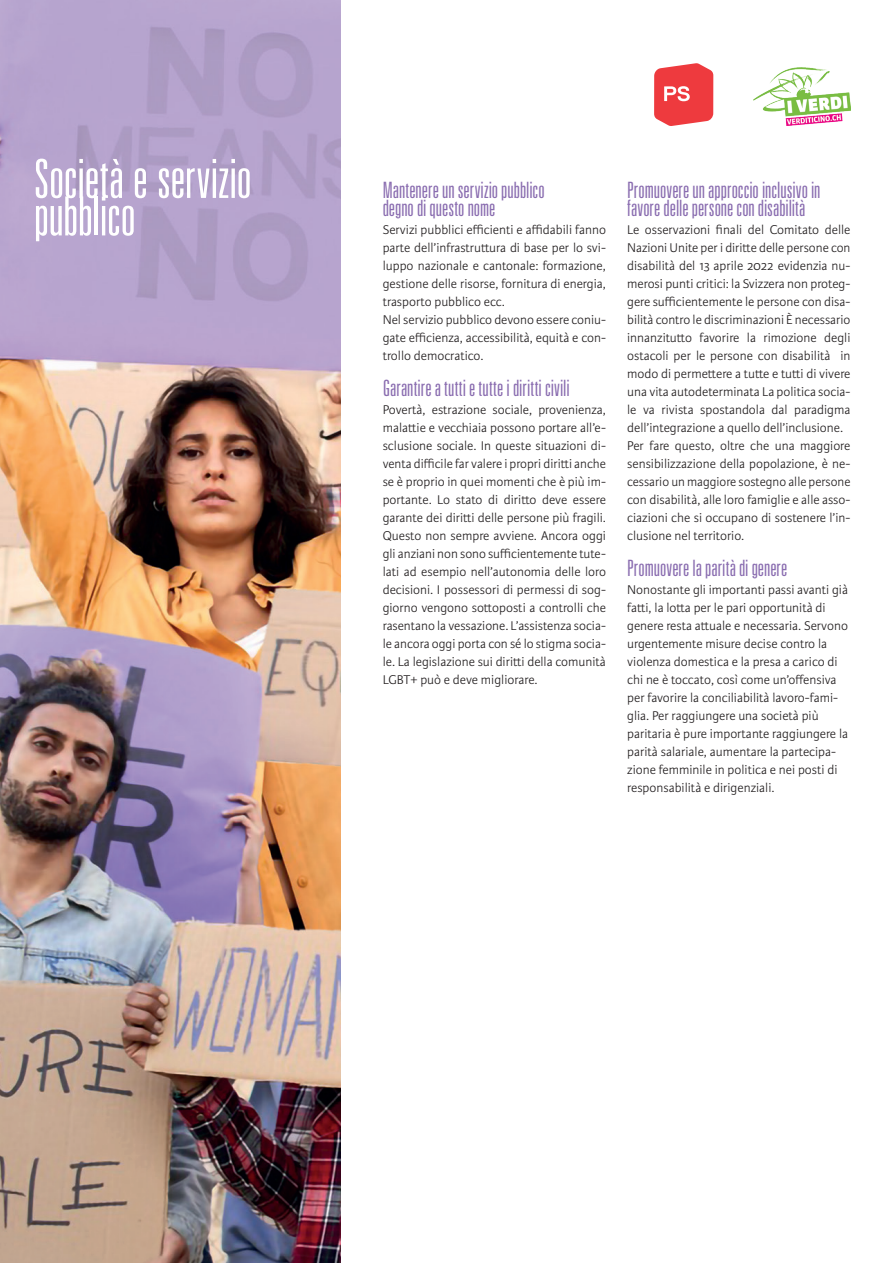
<style>
.page{position:relative;width:893px;height:1263px;background:#fff}
.page>*{position:absolute;margin:0;border:0;box-sizing:border-box;transform-origin:0 0}
._02_Haupttitel_48_Pu{font:300 ultra-condensed 54px "Univers LT Std";letter-spacing:-.005em;color:#fff}
._02_Haupttitel_48_Pu-2{font:300 ultra-condensed 22.5px/18px "Univers LT Std";color:#8a6db0}
._02_Haupttitel_48_Pu-3{font:300 13.5px/18px "Karmina Sans";color:#231f20;text-align:justify}
</style>
<div class="page">
<img style="left:0;top:0;width:340px;height:1263px">
<svg style="left:654px;top:63px;width:59px;height:63px;background:#f05a5d"></svg>
<img style="left:753px;top:67px;width:97px;height:58px">
<p class="_02_Haupttitel_48_Pu" style="left:34px;top:151px;width:219px">Società e servizio</p>
<p class="_02_Haupttitel_48_Pu" style="left:34px;top:188px;width:103px">pubblico</p>
<p class="_02_Haupttitel_48_Pu-2" style="left:383px;top:181px;width:163px">Mantenere un servizio pubblico</p>
<p class="_02_Haupttitel_48_Pu-2" style="left:383px;top:199px;width:114px">degno di questo nome</p>
<p class="_02_Haupttitel_48_Pu-3" style="left:383px;top:221px;width:225px">Servizi pubblici efficienti e affidabili fanno parte dell’infrastruttura di base per lo svi&shy;luppo nazionale e cantonale: formazione, gestione delle risorse, fornitura di energia, trasporto pubblico ecc.</p>
<p class="_02_Haupttitel_48_Pu-3" style="left:383px;top:311px;width:225px">Nel servizio pubblico devono essere coniu&shy;gate efficienza, accessibilità, equità e con&shy;trollo democratico.</p>
<p class="_02_Haupttitel_48_Pu-2" style="left:383px;top:379px;width:189px">Garantire a tutti e tutte i diritti civili</p>
<p class="_02_Haupttitel_48_Pu-3" style="left:383px;top:401px;width:225px">Povertà, estrazione sociale, provenienza, malattie e vecchiaia possono portare all’e&shy;sclusione sociale. In queste situazioni di&shy;venta difficile far valere i propri diritti anche se è proprio in quei momenti che è più im&shy;portante. Lo stato di diritto deve essere garante dei diritti delle persone più fragili.<br>Questo non sempre avviene. Ancora oggi gli anziani non sono sufficientemente tute&shy;lati ad esempio nell’autonomia delle loro decisioni. I possessori di permessi di sog&shy;giorno vengono sottoposti a controlli che rasentano la vessazione. L’assistenza socia&shy;le ancora oggi porta con sé lo stigma socia&shy;le. La legislazione sui diritti della comunità LGBT+ può e deve migliorare.</p>
<p class="_02_Haupttitel_48_Pu-2" style="left:627px;top:181px;width:195px">Promuovere un approccio inclusivo in favore delle persone con disabilità</p>
<p class="_02_Haupttitel_48_Pu-3" style="left:627px;top:221px;width:225px">Le osservazioni finali del Comitato delle Nazioni Unite per i diritte delle persone con disabilità del 13 aprile 2022 evidenzia nu&shy;merosi punti critici: la Svizzera non proteg&shy;gere sufficientemente le persone con disa&shy;bilità contro le discriminazioni È necessario innanzitutto favorire la rimozione degli ostacoli per le persone con disabilità in modo di permettere a tutte e tutti di vivere una vita autodeterminata La politica socia&shy;le va rivista spostandola dal paradigma dell’integrazione a quello dell’inclusione.</p>
<p class="_02_Haupttitel_48_Pu-3" style="left:627px;top:437px;width:225px">Per fare questo, oltre che una maggiore sensibilizzazione della popolazione, è ne&shy;cessario un maggiore sostegno alle persone con disabilità, alle loro famiglie e alle asso&shy;ciazioni che si occupano di sostenere l’in&shy;clusione nel territorio.</p>
<p class="_02_Haupttitel_48_Pu-2" style="left:627px;top:559px;width:162px">Promuovere la parità di genere</p>
<p class="_02_Haupttitel_48_Pu-3" style="left:627px;top:581px;width:222px;text-align:left">Nonostante gli importanti passi avanti già fatti, la lotta per le pari opportunità di genere resta attuale e necessaria. Servono urgentemente misure decise contro la violenza domestica e la presa a carico di chi ne è toccato, così come un’offensiva per favorire la conciliabilità lavoro-fami&shy;glia. Per raggiungere una società più paritaria è pure importante raggiungere la parità salariale, aumentare la partecipa&shy;zione femminile in politica e nei posti di responsabilità e dirigenziali.</p>
</div>
